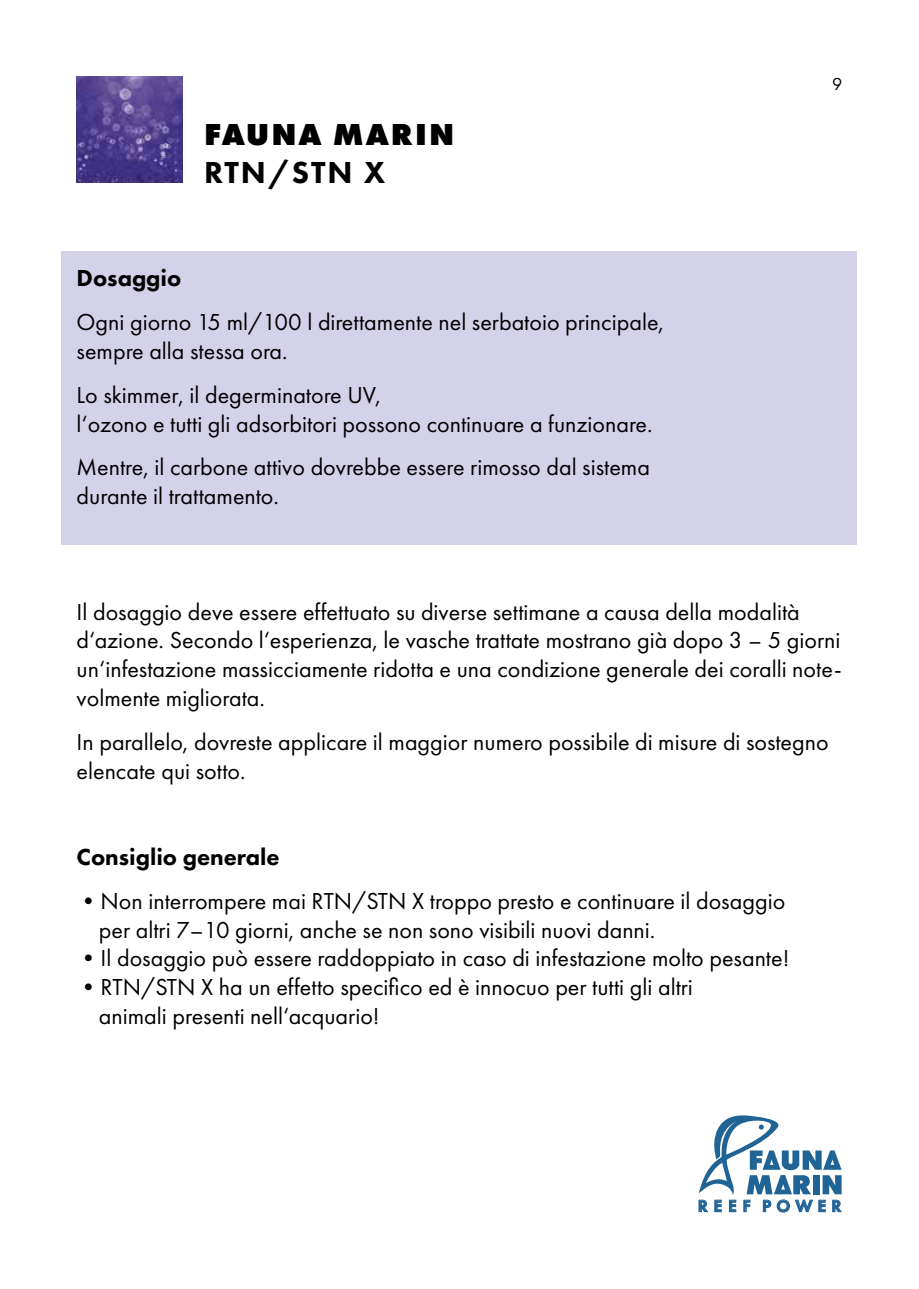
<style>
.page{position:relative;width:919px;height:1289px;background:#fff}
.page>*{position:absolute;margin:0;border:0;box-sizing:border-box;transform-origin:0 0}
.t1{font:800 31.5px "Futura PT";letter-spacing:.06em;color:#000}
.t2{font:800 31.5px "Futura PT";letter-spacing:.06em;color:#000}
.t3{font:24px/28.8px "Futura PT";color:#000}
.t4{font:800 24px "Futura PT";color:#000}
.t5{font:18px "Futura PT";color:#000}
.t6{font:600 17.25px "Futura PT";letter-spacing:.31em;color:#206496}
</style>
<div class="page">
<div style="left:62px;top:251px;width:795px;height:293px;background:#d4d2e8"></div>
<svg style="left:698px;top:1115px;width:143px;height:79px"></svg>
<img style="left:77px;top:77px;width:106px;height:106px">
<h1 class="t1" style="left:204px;top:115px;width:251px">FAUNA MARIN</h1>
<h1 class="t2" style="left:204px;top:153px;width:183px">RTN/STN X</h1>
<p class="t4" style="left:77px;top:263px;width:106px">Dosaggio</p>
<p class="t3" style="left:77px;top:307px;width:589px">Ogni giorno 15 ml/100 l direttamente nel serbatoio principale, sempre alla stessa ora.</p>
<p class="t3" style="left:77px;top:380px;width:577px">Lo skimmer, il degerminatore UV,<br>l‘ozono e tutti gli adsorbitori possono continuare a funzionare.</p>
<p class="t3" style="left:77px;top:453px;width:575px">Mentre, il carbone attivo dovrebbe essere rimosso dal sistema durante il trattamento.</p>
<p class="t5" style="left:832px;top:74px;width:12px">9</p>
<p class="t3" style="left:77px;top:597px;width:766px">Il dosaggio deve essere effettuato su diverse settimane a causa della modalità d‘azione. Secondo l‘esperienza, le vasche trattate mostrano già dopo 3 – 5 giorni un‘infestazione massicciamente ridotta e una condizione generale dei coralli note&shy;volmente migliorata.</p>
<p class="t3" style="left:77px;top:727px;width:753px">In parallelo, dovreste applicare il maggior numero possibile di misure di sostegno elencate qui sotto.</p>
<p class="t4" style="left:77px;top:842px;width:204px">Consiglio generale</p>
<p class="t3" style="left:99px;top:886px;width:687px;text-indent:-22px">•Non interrompere mai RTN/STN X troppo presto e continuare il dosaggio per altri 7–10 giorni, anche se non sono visibili nuovi danni.</p>
<p class="t3" style="left:77px;top:943px;width:714px">•Il dosaggio può essere raddoppiato in caso di infestazione molto pesante!</p>
<p class="t3" style="left:99px;top:972px;width:595px;text-indent:-22px">•RTN/STN X ha un effetto specifico ed è innocuo per tutti gli altri animali presenti nell‘acquario!</p>
<p class="t6" style="left:697px;top:1195px;width:145px">REEF POWER</p>
</div>
